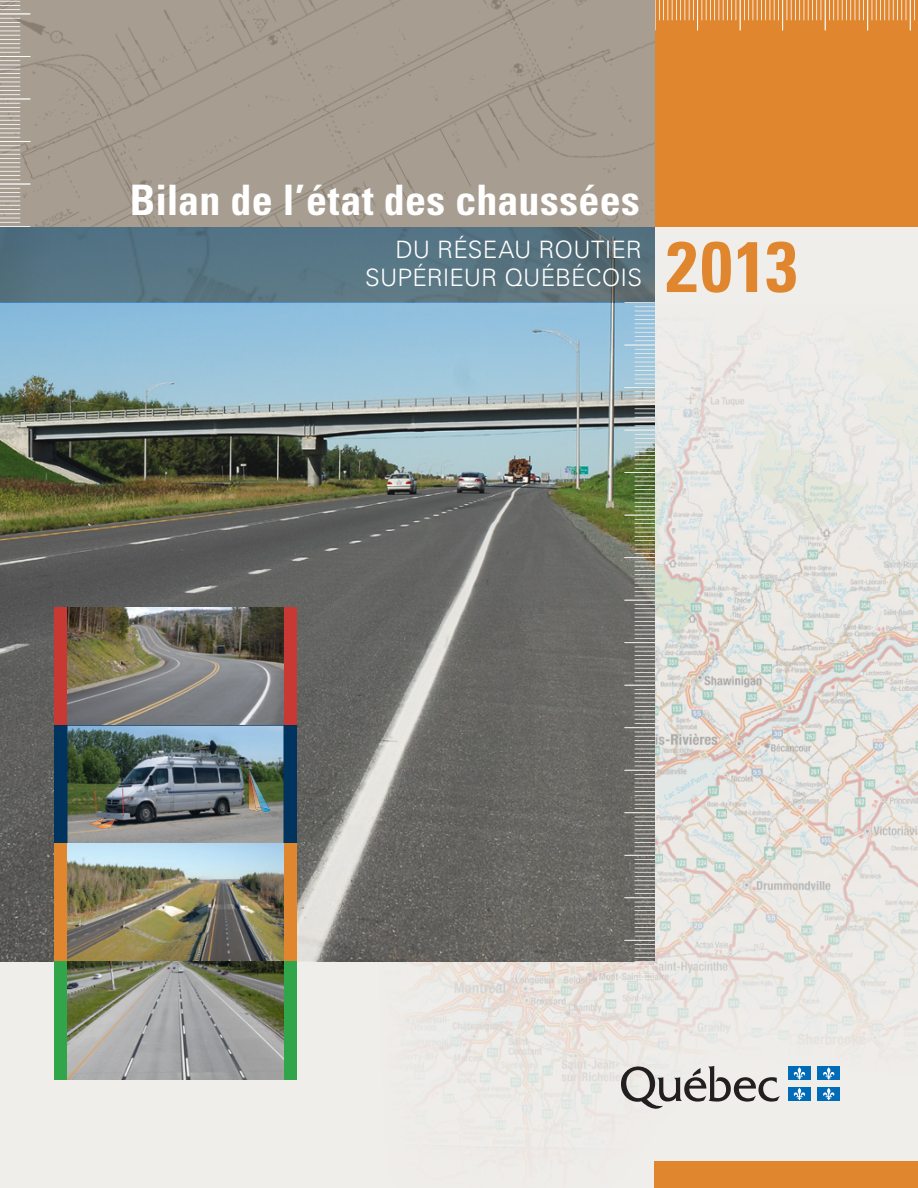
<style>
.page{position:relative;width:918px;height:1188px;background:#fff}
.page>*{position:absolute;margin:0;border:0;box-sizing:border-box;transform-origin:0 0}
.t1{font:700 condensed 71.4px "Univers";color:#e0862e}
.t2{font:700 condensed 42px "Univers";letter-spacing:.005em;color:#fff}
.t3{font:300 24px/28.5px "Univers";letter-spacing:.005em;color:#fff;text-align:right}
</style>
<div class="page">
<div style="left:0;top:227px;width:918px;height:961px;background:#f0eeeb"></div>
<img style="left:355px;top:326px;width:563px;height:862px">
<img style="left:0;top:302px;width:655px;height:659px">
<div style="left:655px;top:0;width:263px;height:227px;background:#e0862e"></div>
<svg style="left:621px;top:1066px;width:159px;height:43px"></svg>
<div style="left:788px;top:1066px;width:23px;height:14px;background:#006cb7"></div>
<svg style="left:793px;top:1067px;width:12px;height:13px"></svg>
<div style="left:817px;top:1066px;width:23px;height:14px;background:#006cb7"></div>
<svg style="left:823px;top:1067px;width:12px;height:13px"></svg>
<div style="left:788px;top:1087px;width:23px;height:14px;background:#006cb7"></div>
<svg style="left:793px;top:1088px;width:12px;height:12px"></svg>
<div style="left:817px;top:1087px;width:23px;height:14px;background:#006cb7"></div>
<svg style="left:823px;top:1088px;width:12px;height:12px"></svg>
<img style="left:0;top:227px;width:655px;height:75px">
<div style="left:655px;top:1161px;width:263px;height:27px;background:#e0862e"></div>
<div style="left:54px;top:608px;width:243px;height:118px;background:#c73932"></div>
<img style="left:68px;top:608px;width:216px;height:118px">
<img style="left:54px;top:726px;width:243px;height:118px">
<img style="left:112px;top:819px;width:3px;height:9px">
<img style="left:262px;top:769px;width:8px;height:39px">
<svg style="left:91px;top:818px;width:21px;height:10px"></svg>
<img style="left:249px;top:769px;width:13px;height:43px">
<img style="left:249px;top:770px;width:13px;height:41px">
<svg style="left:256px;top:808px;width:14px;height:3px"></svg>
<img style="left:54px;top:844px;width:243px;height:118px">
<svg style="left:54px;top:962px;width:243px;height:118px;background:#899785"></svg>
<hr style="left:625px;top:302px;width:30px;height:1px;background:#f0eeeb">
<svg style="left:635px;top:306px;width:20px;height:35px"></svg>
<hr style="left:625px;top:345px;width:30px;height:1px;background:#f0eeeb">
<svg style="left:635px;top:349px;width:20px;height:35px"></svg>
<hr style="left:625px;top:387px;width:30px;height:1px;background:#f0eeeb">
<svg style="left:635px;top:391px;width:20px;height:35px"></svg>
<hr style="left:625px;top:430px;width:30px;height:1px;background:#f0eeeb">
<svg style="left:635px;top:434px;width:20px;height:35px"></svg>
<hr style="left:625px;top:472px;width:30px;height:1px;background:#f0eeeb">
<svg style="left:635px;top:476px;width:20px;height:35px"></svg>
<hr style="left:625px;top:515px;width:30px;height:1px;background:#f0eeeb">
<svg style="left:635px;top:519px;width:20px;height:35px"></svg>
<hr style="left:625px;top:557px;width:30px;height:1px;background:#f0eeeb">
<svg style="left:635px;top:561px;width:20px;height:35px"></svg>
<hr style="left:625px;top:600px;width:30px;height:1px;background:#f0eeeb">
<svg style="left:635px;top:604px;width:20px;height:35px"></svg>
<hr style="left:625px;top:642px;width:30px;height:1px;background:#f0eeeb">
<svg style="left:635px;top:646px;width:20px;height:35px"></svg>
<hr style="left:625px;top:685px;width:30px;height:1px;background:#f0eeeb">
<svg style="left:635px;top:689px;width:20px;height:35px"></svg>
<hr style="left:625px;top:727px;width:30px;height:1px;background:#f0eeeb">
<svg style="left:635px;top:732px;width:20px;height:35px"></svg>
<hr style="left:625px;top:770px;width:30px;height:1px;background:#f0eeeb">
<svg style="left:635px;top:774px;width:20px;height:35px"></svg>
<hr style="left:625px;top:812px;width:30px;height:1px;background:#f0eeeb">
<svg style="left:635px;top:817px;width:20px;height:35px"></svg>
<hr style="left:625px;top:855px;width:30px;height:1px;background:#f0eeeb">
<svg style="left:635px;top:859px;width:20px;height:35px"></svg>
<hr style="left:625px;top:897px;width:30px;height:1px;background:#f0eeeb">
<svg style="left:635px;top:902px;width:20px;height:35px"></svg>
<hr style="left:625px;top:940px;width:30px;height:1px;background:#f0eeeb">
<svg style="left:635px;top:944px;width:20px;height:35px"></svg>
<hr style="left:625px;top:982px;width:30px;height:1px;background:#f0eeeb">
<hr style="left:655px;top:0;width:1px;height:30px;background:#fff">
<svg style="left:659px;top:0;width:35px;height:20px"></svg>
<hr style="left:697px;top:0;width:1px;height:30px;background:#fff">
<svg style="left:701px;top:0;width:35px;height:20px"></svg>
<hr style="left:740px;top:0;width:1px;height:30px;background:#fff">
<svg style="left:744px;top:0;width:35px;height:20px"></svg>
<hr style="left:782px;top:0;width:1px;height:30px;background:#fff">
<svg style="left:786px;top:0;width:35px;height:20px"></svg>
<hr style="left:825px;top:0;width:1px;height:30px;background:#fff">
<svg style="left:829px;top:0;width:35px;height:20px"></svg>
<hr style="left:867px;top:0;width:1px;height:30px;background:#fff">
<svg style="left:872px;top:0;width:35px;height:20px"></svg>
<hr style="left:910px;top:0;width:1px;height:30px;background:#fff">
<svg style="left:914px;top:0;width:1px;height:20px"></svg>
<div style="left:0;top:0;width:655px;height:227px;background:#a79d91"></div>
<hr style="left:0;top:226px;width:30px;height:1px;background:#fff">
<svg style="left:0;top:188px;width:20px;height:35px"></svg>
<hr style="left:0;top:184px;width:30px;height:1px;background:#fff">
<svg style="left:0;top:145px;width:20px;height:35px"></svg>
<hr style="left:0;top:141px;width:30px;height:1px;background:#fff">
<svg style="left:0;top:103px;width:20px;height:35px"></svg>
<hr style="left:0;top:99px;width:30px;height:1px;background:#fff">
<svg style="left:0;top:60px;width:20px;height:35px"></svg>
<hr style="left:0;top:56px;width:30px;height:1px;background:#fff">
<svg style="left:0;top:18px;width:20px;height:35px"></svg>
<hr style="left:0;top:13px;width:30px;height:1px;background:#fff">
<svg style="left:0;top:1px;width:20px;height:9px"></svg>
<p class="t2" style="left:130px;top:174px;width:512px">Bilan de l’état des chaussées</p>
<p class="t3" style="left:365px;top:235px;width:278px">DU RÉSEAU ROUTIER<br>SUPÉRIEUR QUÉBÉCOIS</p>
<p class="t1" style="left:666px;top:223px;width:133px">2013</p>
</div>
